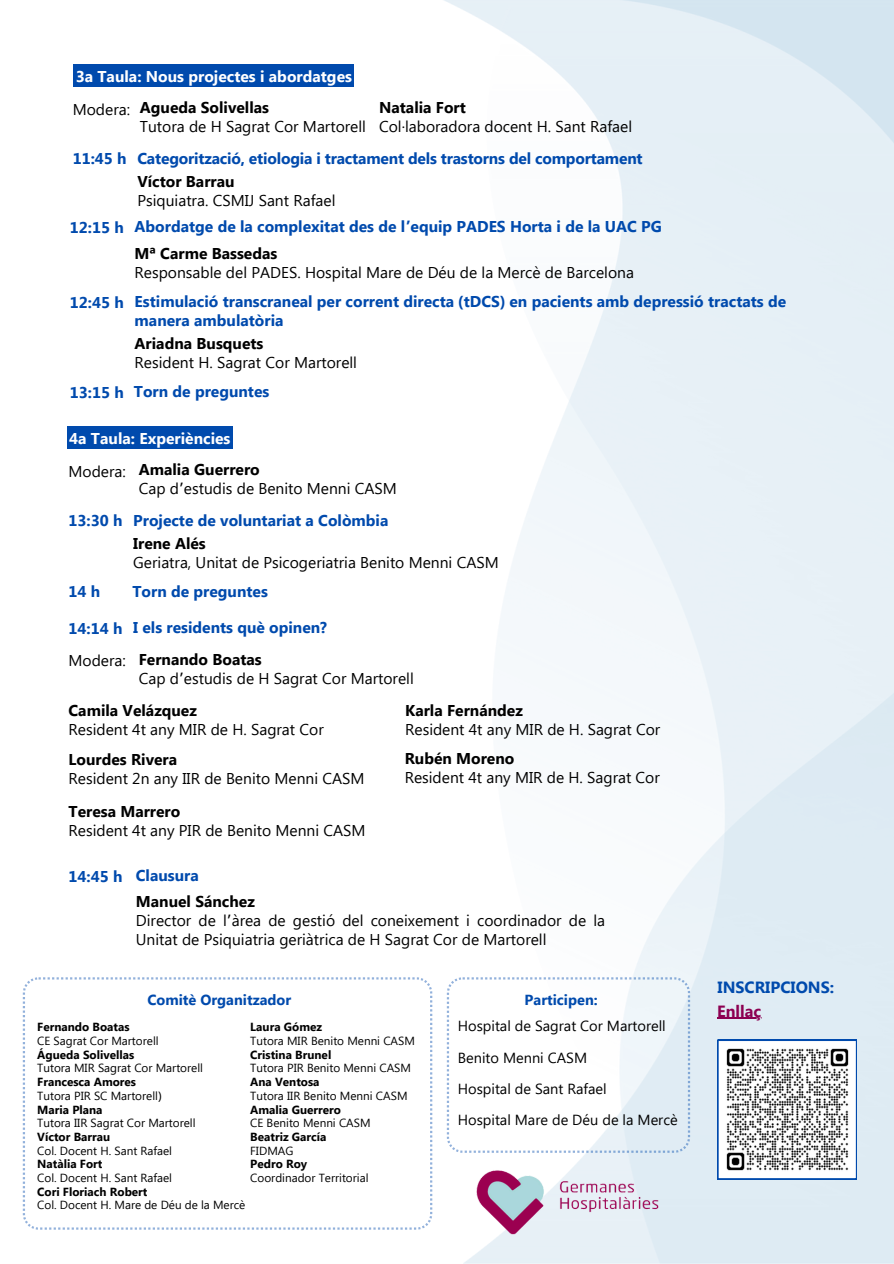
<style>
.page{position:relative;width:894px;height:1264px;background:#fff}
.page>*{position:absolute;margin:0;border:0;box-sizing:border-box;transform-origin:0 0}
.t1{font:700 16.2px "Segoe UI";color:#004aad}
.t2{font:700 16.2px "Segoe UI";color:#8c0052}
.t3{font:15.6px/19.2px "Segoe UI";color:#000}
.t4{font:700 15.6px/19.2px "Segoe UI";color:#004aad}
.t5{font:700 15.6px "Segoe UI";color:#fff}
.t6{font:14.55px/31.2px "Segoe UI";color:#000}
.t7{font:700 14.55px "Segoe UI";color:#004aad}
.t8{font:11.7px "Segoe UI";color:#000}
.t9{font:700 11.7px "Segoe UI";color:#000}
.s1{font-weight:700}
.s2{font-family:"Noto Sans Gurmukhi"}
.s3{font-family:"Noto Sans"}
</style>
<div class="page">
<div style="left:74px;top:64px;width:280px;height:23px;background:#004aad"></div>
<img style="left:444px;top:0;width:449px;height:1263px">
<div style="left:67px;top:426px;width:165px;height:23px;background:#004aad"></div>
<svg style="left:23px;top:977px;width:409px;height:252px"></svg>
<img style="left:468px;top:1159px;width:200px;height:81px">
<svg style="left:446px;top:977px;width:243px;height:175px"></svg>
<svg style="left:717px;top:1039px;width:139px;height:140px"></svg>
<hr style="left:716px;top:1017px;width:45px;height:2px;background:#8c0052">
<p class="t5" style="left:76px;top:65px;width:278px">3a Taula: Nous projectes i abordatges</p>
<h4 class="t3" style="left:73px;top:99px;width:59px">Modera:</h4>
<h5 class="t3" style="left:140px;top:97px;width:227px"><span class="s1">Agueda Solivellas<br></span>Tutora de H Sagrat Cor Martorell</h5>
<p class="t3" style="left:379px;top:97px;width:254px"><span class="s1">Natalia Fort<br></span>Col·laboradora docent H. Sant Rafael</p>
<h1 class="t4" style="left:73px;top:148px;width:55px">11:45 h</h1>
<h2 class="t4" style="left:137px;top:148px;width:506px">Categorització, etiologia i tractament dels trastorns del comportament</h2>
<p class="t3" style="left:137px;top:170px;width:199px"><span class="s1">Víctor Barrau<br></span>Psiquiatra. CSMIJ Sant Rafael</p>
<p class="t4" style="left:70px;top:217px;width:55px">12:15 h</p>
<h3 class="t4" style="left:135px;top:216px;width:528px">Abordatge de la complexitat des de l<span class="s2">’</span>equip PADES Horta i de la UAC PG</h3>
<h3 class="t3" style="left:135px;top:243px;width:500px"><span class="s1">Mª Carme Bassedas<br></span>Responsable del PADES. Hospital Mare de Déu de la Mercè de Barcelona</h3>
<h3 class="t4" style="left:70px;top:291px;width:55px">12:45 h</h3>
<h2 class="t4" style="left:135px;top:291px;width:653px">Estimulació transcraneal per corrent directa <span class="s3">(</span>tDCS<span class="s3">)</span> en pacients amb depressió tractats de manera ambulatòria</h2>
<h2 class="t3" style="left:135px;top:333px;width:224px"><span class="s1">Ariadna Busquets<br></span>Resident H. Sagrat Cor Martorell</h2>
<h3 class="t4" style="left:70px;top:381px;width:55px">13:15 h</h3>
<h2 class="t4" style="left:134px;top:381px;width:137px">Torn de preguntes</h2>
<h2 class="t5" style="left:69px;top:427px;width:163px">4a Taula: Experiències</h2>
<h3 class="t3" style="left:68px;top:461px;width:59px">Modera:</h3>
<h2 class="t3" style="left:139px;top:458px;width:259px"><span class="s1">Amalia Guerrero<br></span>Cap d<span class="s2">’</span>estudis de Benito Menni CASM</h2>
<h2 class="t4" style="left:68px;top:510px;width:55px">13:30 h</h2>
<h3 class="t4" style="left:133px;top:509px;width:256px">Projecte de voluntariat a Colòmbia</h3>
<h2 class="t3" style="left:133px;top:532px;width:367px"><span class="s1">Irene Alés<br></span>Geriatra, Unitat de Psicogeriatria Benito Menni CASM</h2>
<h2 class="t4" style="left:68px;top:581px;width:33px">14 h</h2>
<p class="t4" style="left:132px;top:580px;width:137px">Torn de preguntes</p>
<h3 class="t4" style="left:68px;top:618px;width:55px">14:14 h</h3>
<h3 class="t4" style="left:133px;top:617px;width:195px">I els residents què opinen?</h3>
<h2 class="t3" style="left:68px;top:649px;width:59px">Modera:</h2>
<h2 class="t3" style="left:139px;top:649px;width:276px"><span class="s1">Fernando Boatas<br></span>Cap d<span class="s2">’</span>estudis de H Sagrat Cor Martorell</h2>
<h3 class="t3" style="left:405px;top:700px;width:256px"><span class="s1">Karla Fernández<br></span>Resident 4t any MIR de H. Sagrat Cor</h3>
<h2 class="t3" style="left:68px;top:700px;width:256px"><span class="s1">Camila Velázquez<br></span>Resident 4t any MIR de H. Sagrat Cor</h2>
<h2 class="t3" style="left:68px;top:749px;width:297px"><span class="s1">Lourdes Rivera<br></span>Resident 2n any IIR de Benito Menni CASM</h2>
<h2 class="t3" style="left:404px;top:748px;width:256px"><span class="s1">Rubén Moreno<br></span>Resident 4t any MIR de H. Sagrat Cor</h2>
<h2 class="t3" style="left:68px;top:800px;width:298px"><span class="s1">Teresa Marrero<br></span>Resident 4t any PIR de Benito Menni CASM</h2>
<h3 class="t4" style="left:68px;top:866px;width:55px">14:45 h</h3>
<h3 class="t4" style="left:136px;top:865px;width:64px">Clausura</h3>
<h3 class="t3" style="left:136px;top:890px;width:470px"><span class="s1">Manuel Sánchez<br></span>Director de l<span class="s2">’</span>àrea de gestió del coneixement i coordinador de la<br>Unitat de Psiquiatria geriàtrica de H Sagrat Cor de Martorell</h3>
<h3 class="t7" style="left:147px;top:989px;width:145px">Comitè Organitzador</h3>
<h3 class="t9" style="left:37px;top:1018px;width:94px">Fernando Boatas</h3>
<h3 class="t8" style="left:37px;top:1032px;width:123px">CE Sagrat Cor Martorell</h3>
<h2 class="t9" style="left:37px;top:1046px;width:98px">Águeda Solivellas</h2>
<h2 class="t8" style="left:37px;top:1059px;width:167px">Tutora MIR Sagrat Cor Martorell</h2>
<h3 class="t9" style="left:37px;top:1073px;width:100px">Francesca Amores</h3>
<h4 class="t8" style="left:37px;top:1087px;width:126px">Tutora PIR SC Martorell<span class="s3">)</span></h4>
<p class="t9" style="left:37px;top:1100px;width:67px">Maria Plana</p>
<p class="t8" style="left:37px;top:1114px;width:160px">Tutora IIR Sagrat Cor Martorell</p>
<p class="t9" style="left:37px;top:1128px;width:74px">Víctor Barrau</p>
<p class="t8" style="left:37px;top:1141px;width:136px">Col. Docent H. Sant Rafael</p>
<p class="t9" style="left:37px;top:1155px;width:67px">Natàlia Fort</p>
<p class="t8" style="left:37px;top:1169px;width:136px">Col. Docent H. Sant Rafael</p>
<p class="t9" style="left:37px;top:1183px;width:112px">Cori Floriach Robert</p>
<p class="t8" style="left:37px;top:1196px;width:209px">Col. Docent H. Mare de Déu de la Mercè</p>
<p class="t9" style="left:250px;top:1018px;width:73px">Laura Gómez</p>
<p class="t8" style="left:250px;top:1032px;width:166px">Tutora MIR Benito Menni CASM</p>
<p class="t9" style="left:250px;top:1046px;width:83px">Cristina Brunel</p>
<p class="t8" style="left:250px;top:1059px;width:162px">Tutora PIR Benito Menni CASM</p>
<p class="t9" style="left:250px;top:1073px;width:71px">Ana Ventosa</p>
<p class="t8" style="left:250px;top:1087px;width:159px">Tutora IIR Benito Menni CASM</p>
<p class="t9" style="left:250px;top:1100px;width:92px">Amalia Guerrero</p>
<p class="t8" style="left:250px;top:1114px;width:122px">CE Benito Menni CASM</p>
<p class="t9" style="left:250px;top:1128px;width:78px">Beatriz García</p>
<p class="t8" style="left:250px;top:1141px;width:45px">FIDMAG</p>
<p class="t9" style="left:250px;top:1155px;width:59px">Pedro Roy</p>
<p class="t8" style="left:250px;top:1169px;width:120px">Coordinador Territorial</p>
<p class="t7" style="left:524px;top:989px;width:75px">Participen:</p>
<p class="t6" style="left:457px;top:1009px;width:221px">Hospital de Sagrat Cor Martorell<br>Benito Menni CASM<br>Hospital de Sant Rafael<br>Hospital Mare de Déu de la Mercè</p>
<p class="t1" style="left:717px;top:975px;width:118px">INSCRIPCIONS:</p>
<p class="t2" style="left:716px;top:999px;width:46px">Enllaç</p>
</div>
